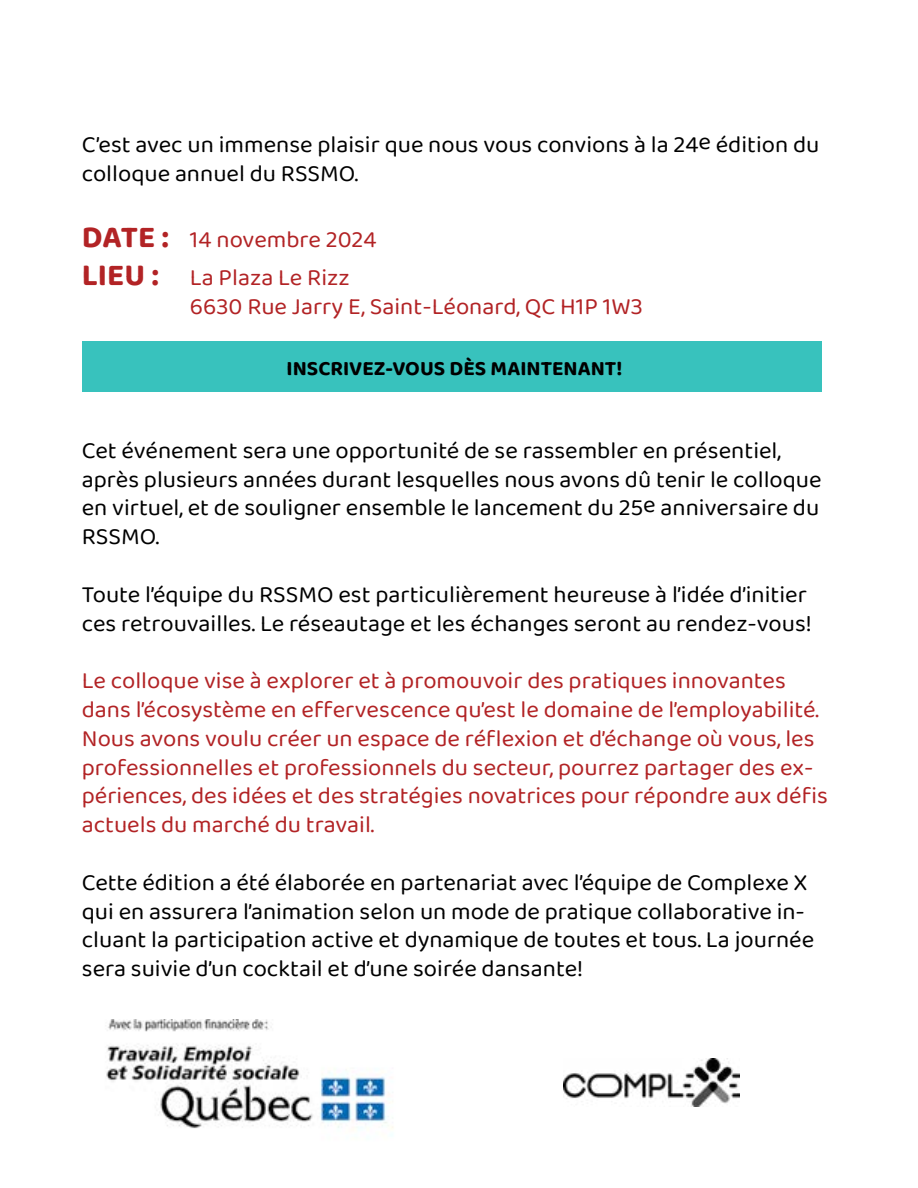
<style>
.page{position:relative;width:918px;height:1188px;background:#fff}
.page>*{position:absolute;margin:0;border:0;box-sizing:border-box;transform-origin:0 0}
.t1{font:24px/28.8px "Baloo Paaji 2";color:#000}
.t2{font:24px/28.8px "Baloo Paaji 2";color:#b22325}
.t3{font:700 21px "Baloo Paaji 2";color:#000}
.s1{font-weight:700;font-size:31.5px}
</style>
<div class="page">
<img style="left:106px;top:1019px;width:287px;height:117px">
<img style="left:564px;top:1058px;width:176px;height:48px">
<div style="left:82px;top:341px;width:740px;height:51px;background:#38c2bd"></div>
<p class="t1" style="left:82px;top:129px;width:739px">C’est avec un immense plaisir que nous vous convions à la 24e édition du colloque annuel du RSSMO.</p>
<p class="t2" style="left:82px;top:220px;width:296px;line-height:37.8px"><span class="s1">DATE :</span> 14 novembre 2024<br><span class="s1">LIEU :</span> La Plaza Le Rizz</p>
<p class="t2" style="left:190px;top:291px;width:455px">6630 Rue Jarry E, Saint-Léonard, QC H1P 1W3</p>
<p class="t3" style="left:286px;top:356px;width:337px">INSCRIVEZ-VOUS DÈS MAINTENANT!</p>
<p class="t1" style="left:82px;top:435px;width:741px">Cet événement sera une opportunité de se rassembler en présentiel, après plusieurs années durant lesquelles nous avons dû tenir le colloque en virtuel, et de souligner ensemble le lancement du 25e anniversaire du RSSMO.</p>
<p class="t1" style="left:82px;top:579px;width:731px">Toute l’équipe du RSSMO est particulièrement heureuse à l’idée d’initier ces retrouvailles. Le réseautage et les échanges seront au rendez-vous!</p>
<p class="t2" style="left:82px;top:665px;width:747px">Le colloque vise à explorer et à promouvoir des pratiques innovantes dans l’écosystème en effervescence qu’est le domaine de l’employabilité.<br>Nous avons voulu créer un espace de réflexion et d’échange où vous, les professionnelles et professionnels du secteur, pourrez partager des ex&shy;périences, des idées et des stratégies novatrices pour répondre aux défis actuels du marché du travail.</p>
<p class="t1" style="left:82px;top:867px;width:734px">Cette édition a été élaborée en partenariat avec l’équipe de Complexe X qui en assurera l’animation selon un mode de pratique collaborative in&shy;cluant la participation active et dynamique de toutes et tous. La journée sera suivie d’un cocktail et d’une soirée dansante!</p>
</div>
